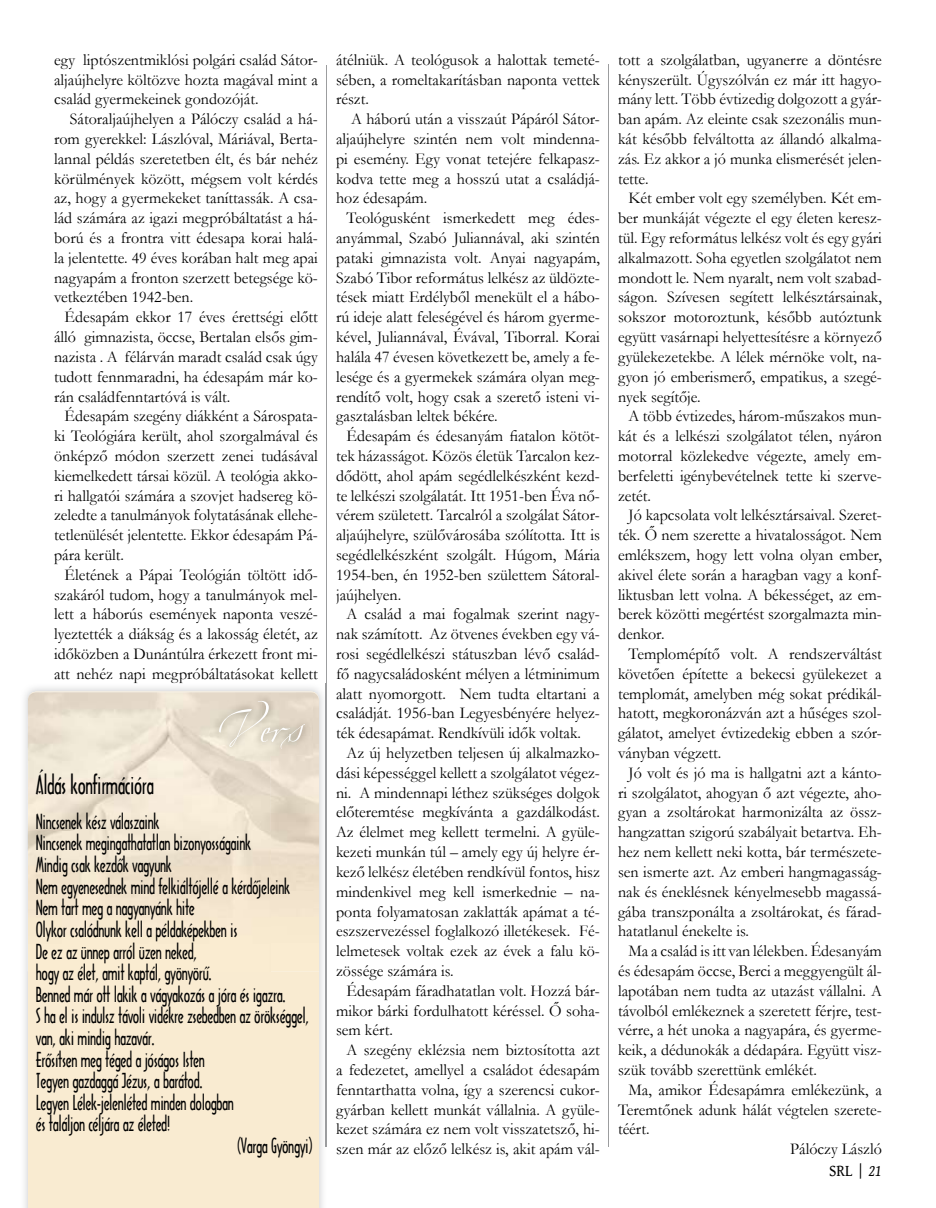
<style>
.page{position:relative;width:936px;height:1208px;background:#fff}
.page>*{position:absolute;margin:0;border:0;box-sizing:border-box;transform-origin:0 0}
.t1{font:59.4px "Linotype Zapfino Four";color:#fff;scale:.91 1}
.t2{font:24.75px "Architecture";letter-spacing:-.025em;color:#000;scale:.86 1}
.t3{font:19.8px "Architecture";letter-spacing:-.025em;color:#000;scale:.86 1}
.t4{font:16.5px/19.8px "Garamond";color:#000;text-align:justify}
.t5{font:16.5px "Gentium Book Basic";color:#000;scale:.91 1}
.s1{font-style:italic}
</style>
<div class="page">
<hr style="left:608px;top:64px;width:1px;height:1082px;background:#9c9d9f">
<hr style="left:326px;top:65px;width:1px;height:618px;background:#9c9d9f">
<img style="left:326px;top:683px;width:1px;height:463px">
<div style="left:28px;top:691px;width:291px;height:517px;background:#f9ebd1"></div>
<img style="left:319px;top:700px;width:1px;height:271px">
<img style="left:28px;top:692px;width:291px;height:279px">
<img style="left:211px;top:693px;width:101px;height:62px">
<p class="t4" style="left:54px;top:49px;width:265px">egy liptószentmiklósi polgári család Sátor&shy;aljaújhelyre költözve hozta magával mint a család gyermekeinek gondozóját.</p>
<p class="t4" style="left:54px;top:109px;width:265px;text-indent:16px">Sátoraljaújhelyen a Pálóczy család a há&shy;rom gyerekkel: Lászlóval, Máriával, Berta&shy;lannal példás szeretetben élt, és bár nehéz körülmények között, mégsem volt kérdés az, hogy a gyermekeket taníttassák. A csa&shy;lád számára az igazi megpróbáltatást a há&shy;ború és a frontra vitt édesapa korai halá&shy;la jelentette. 49 éves korában halt meg apai nagyapám a fronton szerzett betegsége kö&shy;vetkeztében 1942-ben.</p>
<p class="t4" style="left:54px;top:307px;width:265px;text-indent:10px">Édesapám ekkor 17 éves érettségi előtt álló gimnazista, öccse, Bertalan elsős gim&shy;nazista . A félárván maradt család csak úgy tudott fennmaradni, ha édesapám már ko&shy;rán családfenntartóvá is vált.</p>
<p class="t4" style="left:54px;top:406px;width:265px;text-indent:10px">Édesapám szegény diákként a Sárospata&shy;ki Teológiára került, ahol szorgalmával és önképző módon szerzett zenei tudásával kiemelkedett társai közül. A teológia akko&shy;ri hallgatói számára a szovjet hadsereg kö&shy;zeledte a tanulmányok folytatásának ellehe&shy;tetlenülését jelentette. Ekkor édesapám Pá&shy;pára került.</p>
<p class="t4" style="left:54px;top:564px;width:265px;text-indent:10px">Életének a Pápai Teológián töltött idő&shy;szakáról tudom, hogy a tanulmányok mel&shy;lett a háborús események naponta veszé&shy;lyeztették a diákság és a lakosság életét, az időközben a Dunántúlra érkezett front mi&shy;att nehéz napi megpróbáltatásokat kellett</p>
<h1 class="t1" style="left:214px;top:685px;width:97px">Vers</h1>
<h2 class="t2" style="left:36px;top:768px;width:139px">Áldás konfirmációra</h2>
<p class="t3" style="left:36px;top:808px;width:145px">Nincsenek kész válaszaink</p>
<p class="t3" style="left:36px;top:829px;width:252px">Nincsenek megingathatatlan bizonyosságaink</p>
<p class="t3" style="left:36px;top:851px;width:160px">Mindig csak kezdők vagyunk</p>
<p class="t3" style="left:36px;top:872px;width:297px">Nem egyenesednek mind felkiáltójellé a kérdőjeleink</p>
<p class="t3" style="left:36px;top:894px;width:186px">Nem tart meg a nagyanyánk hite</p>
<p class="t3" style="left:36px;top:916px;width:236px">Olykor csalódnunk kell a példaképekben is</p>
<p class="t3" style="left:36px;top:937px;width:189px">De ez az ünnep arról üzen neked,</p>
<p class="t3" style="left:36px;top:959px;width:206px">hogy az élet, amit kaptál, gyönyörű.</p>
<p class="t3" style="left:36px;top:980px;width:292px">Benned már ott lakik a vágyakozás a jóra és igazra.</p>
<p class="t3" style="left:36px;top:1002px;width:319px">S ha el is indulsz távoli vidékre zsebedben az örökséggel,</p>
<p class="t3" style="left:36px;top:1024px;width:139px">van, aki mindig hazavár.</p>
<p class="t3" style="left:36px;top:1045px;width:198px">Erősítsen meg téged a jóságos Isten</p>
<p class="t3" style="left:36px;top:1067px;width:195px">Tegyen gazdaggá Jézus, a barátod.</p>
<p class="t3" style="left:36px;top:1088px;width:232px">Legyen Lélek-jelenléted minden dologban</p>
<p class="t3" style="left:36px;top:1110px;width:158px">és találjon céljára az életed!</p>
<p class="t3" style="left:237px;top:1132px;width:89px">(Varga Gyöngyi)</p>
<p class="t4" style="left:336px;top:49px;width:265px">átélniük. A teológusok a halottak temeté&shy;sében, a romeltakarításban naponta vettek részt.</p>
<p class="t4" style="left:336px;top:109px;width:265px;text-indent:15px">A háború után a visszaút Pápáról Sátor&shy;aljaújhelyre szintén nem volt mindenna&shy;pi esemény. Egy vonat tetejére felkapasz&shy;kodva tette meg a hosszú utat a családjá&shy;hoz édesapám.</p>
<p class="t4" style="left:336px;top:208px;width:265px;text-indent:10px">Teológusként ismerkedett meg édes&shy;anyámmal, Szabó Juliannával, aki szintén pataki gimnazista volt. Anyai nagyapám, Szabó Tibor református lelkész az üldözte&shy;tések miatt Erdélyből menekült el a hábo&shy;rú ideje alatt feleségével és három gyerme&shy;kével, Juliannával, Évával, Tiborral. Korai halála 47 évesen következett be, amely a fe&shy;lesége és a gyermekek számára olyan meg&shy;rendítő volt, hogy csak a szerető isteni vi&shy;gasztalásban leltek békére.</p>
<p class="t4" style="left:336px;top:425px;width:265px;text-indent:10px">Édesapám és édesanyám fiatalon kötöt&shy;tek házasságot. Közös életük Tarcalon kez&shy;dődött, ahol apám segédlelkészként kezd&shy;te lelkészi szolgálatát. Itt 1951-ben Éva nő&shy;vérem született. Tarcalról a szolgálat Sátor&shy;aljaújhelyre, szülővárosába szólította. Itt is segédlelkészként szolgált. Húgom, Mária 1954-ben, én 1952-ben születtem Sátoral&shy;jaújhelyen.</p>
<p class="t4" style="left:336px;top:604px;width:265px;text-indent:10px">A család a mai fogalmak szerint nagy&shy;nak számított. Az ötvenes években egy vá&shy;rosi segédlelkészi státuszban lévő család&shy;fő nagycsaládosként mélyen a létminimum alatt nyomorgott. Nem tudta eltartani a családját. 1956-ban Legyesbényére helyez&shy;ték édesapámat. Rendkívüli idők voltak.</p>
<p class="t4" style="left:336px;top:742px;width:265px;text-indent:10px">Az új helyzetben teljesen új alkalmazko&shy;dási képességgel kellett a szolgálatot végez&shy;ni. A mindennapi léthez szükséges dolgok előteremtése megkívánta a gazdálkodást.<br>Az élelmet meg kellett termelni. A gyüle&shy;kezeti munkán túl – amely egy új helyre ér&shy;kező lelkész életében rendkívül fontos, hisz mindenkivel meg kell ismerkednie – na&shy;ponta folyamatosan zaklatták apámat a té&shy;eszszervezéssel foglalkozó illetékesek. Fé&shy;lelmetesek voltak ezek az évek a falu kö&shy;zössége számára is.</p>
<p class="t4" style="left:336px;top:980px;width:265px;text-indent:10px">Édesapám fáradhatatlan volt. Hozzá bár&shy;mikor bárki fordulhatott kéréssel. Ő soha&shy;sem kért.</p>
<p class="t4" style="left:336px;top:1039px;width:265px;text-indent:10px">A szegény eklézsia nem biztosította azt a fedezetet, amellyel a családot édesapám fenntarthatta volna, így a szerencsi cukor&shy;gyárban kellett munkát vállalnia. A gyüle&shy;kezet számára ez nem volt visszatetsző, hi&shy;szen már az előző lelkész is, akit apám vál-</p>
<p class="t4" style="left:618px;top:49px;width:265px">tott a szolgálatban, ugyanerre a döntésre kényszerült. Úgyszólván ez már itt hagyo&shy;mány lett. Több évtizedig dolgozott a gyár&shy;ban apám. Az eleinte csak szezonális mun&shy;kát később felváltotta az állandó alkalma&shy;zás. Ez akkor a jó munka elismerését jelen&shy;tette.</p>
<p class="t4" style="left:618px;top:188px;width:265px;text-indent:10px">Két ember volt egy személyben. Két em&shy;ber munkáját végezte el egy életen keresz&shy;tül. Egy református lelkész volt és egy gyári alkalmazott. Soha egyetlen szolgálatot nem mondott le. Nem nyaralt, nem volt szabad&shy;ságon. Szívesen segített lelkésztársainak, sokszor motoroztunk, később autóztunk együtt vasárnapi helyettesítésre a környező gyülekezetekbe. A lélek mérnöke volt, na&shy;gyon jó emberismerő, empatikus, a szegé&shy;nyek segítője.</p>
<p class="t4" style="left:618px;top:406px;width:265px;text-indent:10px">A több évtizedes, három-műszakos mun&shy;kát és a lelkészi szolgálatot télen, nyáron motorral közlekedve végezte, amely em&shy;berfeletti igénybevételnek tette ki szerve&shy;zetét.</p>
<p class="t4" style="left:618px;top:505px;width:265px;text-indent:10px">Jó kapcsolata volt lelkésztársaival. Szeret&shy;ték. Ő nem szerette a hivatalosságot. Nem emlékszem, hogy lett volna olyan ember, akivel élete során a haragban vagy a konf&shy;liktusban lett volna. A békességet, az em&shy;berek közötti megértést szorgalmazta min&shy;denkor.</p>
<p class="t4" style="left:618px;top:643px;width:265px;text-indent:10px">Templomépítő volt. A rendszerváltást követően építette a bekecsi gyülekezet a templomát, amelyben még sokat prédikál&shy;hatott, megkoronázván azt a hűséges szol&shy;gálatot, amelyet évtizedekig ebben a szór&shy;ványban végzett.</p>
<p class="t4" style="left:618px;top:762px;width:265px;text-indent:10px">Jó volt és jó ma is hallgatni azt a kánto&shy;ri szolgálatot, ahogyan ő azt végezte, aho&shy;gyan a zsoltárokat harmonizálta az össz&shy;hangzattan szigorú szabályait betartva. Eh&shy;hez nem kellett neki kotta, bár természete&shy;sen ismerte azt. Az emberi hangmagasság&shy;nak és éneklésnek kényelmesebb magassá&shy;gába transzponálta a zsoltárokat, és fárad&shy;hatatlanul énekelte is.</p>
<p class="t4" style="left:618px;top:940px;width:265px;text-indent:10px">Ma a család is itt van lélekben. Édesanyám és édesapám öccse, Berci a meggyengült ál&shy;lapotában nem tudta az utazást vállalni. A távolból emlékeznek a szeretett férjre, test&shy;vérre, a hét unoka a nagyapára, és gyerme&shy;keik, a dédunokák a dédapára. Együtt visz&shy;szük tovább szerettünk emlékét.</p>
<p class="t4" style="left:628px;top:1079px;width:255px">Ma, amikor Édesapámra emlékezünk, a</p>
<p class="t4" style="left:618px;top:1099px;width:265px">Teremtőnek adunk hálát végtelen szerete-</p>
<p class="t4" style="left:618px;top:1118px;width:33px">téért.</p>
<p class="t4" style="left:790px;top:1138px;width:93px">Pálóczy László</p>
<p class="t5" style="left:829px;top:1158px;width:59px">SRL <span class="s1">| 21</span></p>
</div>
